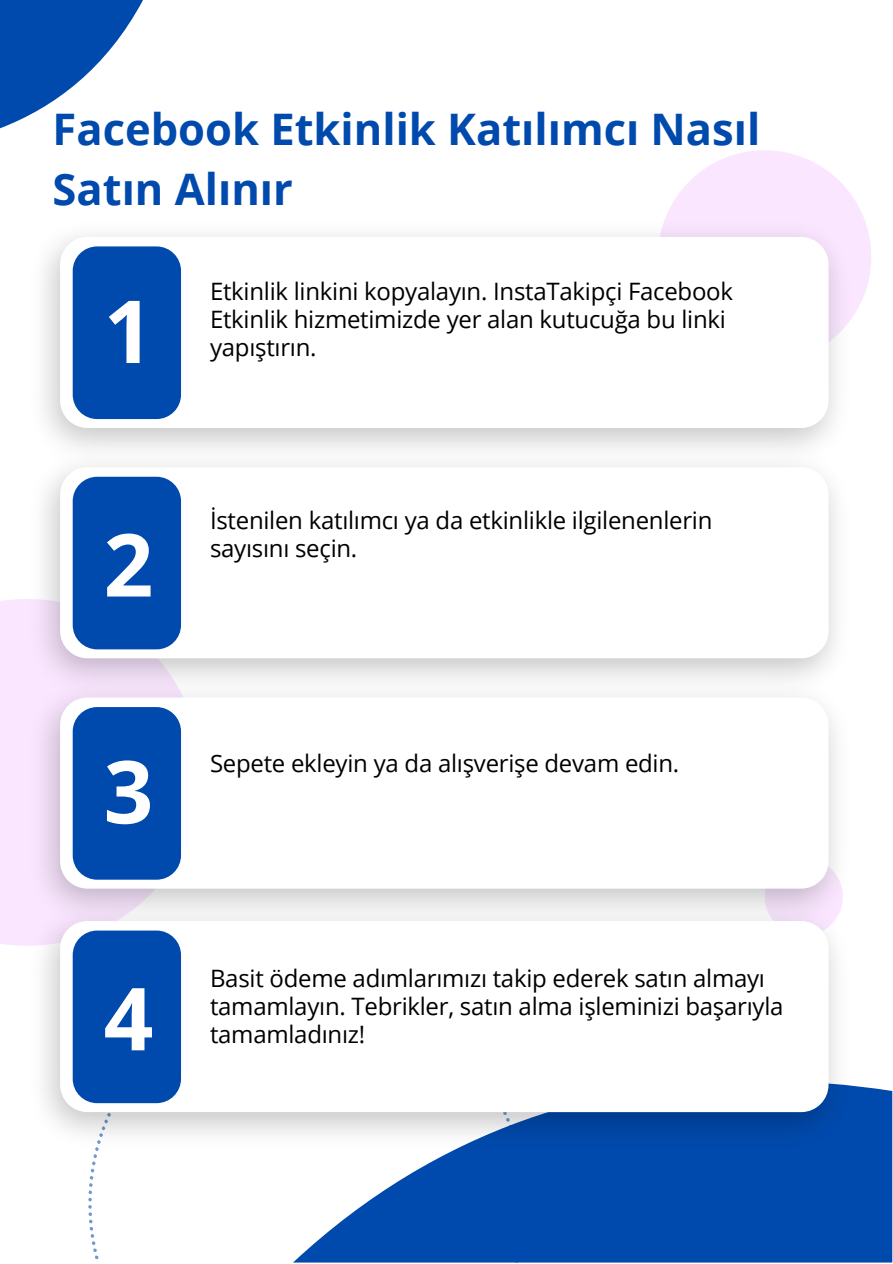
<style>
.page{position:relative;width:893px;height:1264px;background:#fff}
.page>*{position:absolute;margin:0;border:0;box-sizing:border-box;transform-origin:0 0}
.t1{font:700 86.85px "Open Sans";color:#fff}
.t2{font:700 43.5px/60.8px "Open Sans";color:#004aad}
.t3{font:24px/28px "Open Sans";letter-spacing:-.01em;color:#000}
</style>
<div class="page">
<svg style="left:666px;top:150px;width:205px;height:164px;fill:#fae7ff"></svg>
<div style="left:0;top:599px;width:200px;height:346px;background:#fae7ff"></div>
<svg style="left:293px;top:1086px;width:599px;height:176px;background:#1d5eb6"></svg>
<svg style="left:0;top:0;width:143px;height:128px"></svg>
<img style="left:25px;top:216px;width:829px;height:936px">
<div style="left:60px;top:237px;width:768px;height:191px;background:#fff;border-radius:27px"></div>
<div style="left:73px;top:246px;width:108px;height:173px;background:#004aad;border-radius:24px"></div>
<div style="left:60px;top:467px;width:768px;height:191px;background:#fff;border-radius:27px"></div>
<div style="left:73px;top:477px;width:108px;height:172px;background:#004aad;border-radius:24px"></div>
<div style="left:60px;top:697px;width:768px;height:191px;background:#fff;border-radius:27px"></div>
<div style="left:73px;top:707px;width:108px;height:172px;background:#004aad;border-radius:24px"></div>
<div style="left:60px;top:921px;width:768px;height:191px;background:#fff;border-radius:27px"></div>
<div style="left:73px;top:930px;width:108px;height:173px;background:#004aad;border-radius:24px"></div>
<h2 class="t2" style="left:53px;top:97px;width:709px">Facebook Etkinlik Katılımcı Nasıl<br>Satın Alınır</h2>
<h1 class="t1" style="left:104px;top:270px;width:51px">1</h1>
<h1 class="t1" style="left:104px;top:503px;width:51px">2</h1>
<p class="t3" style="left:210px;top:276px;width:524px">Etkinlik linkini kopyalayın. InstaTakipçi Facebook<br>Etkinlik hizmetimizde yer alan kutucuğa bu linki yapıştırın.</p>
<p class="t3" style="left:210px;top:505px;width:504px">İstenilen katılımcı ya da etkinlikle ilgilenenlerin sayısını seçin.</p>
<h1 class="t1" style="left:104px;top:730px;width:51px">3</h1>
<h1 class="t1" style="left:104px;top:957px;width:51px">4</h1>
<p class="t3" style="left:210px;top:748px;width:470px">Sepete ekleyin ya da alışverişe devam edin.</p>
<p class="t3" style="left:210px;top:963px;width:575px">Basit ödeme adımlarımızı takip ederek satın almayı tamamlayın. Tebrikler, satın alma işleminizi başarıyla tamamladınız!</p>
</div>
